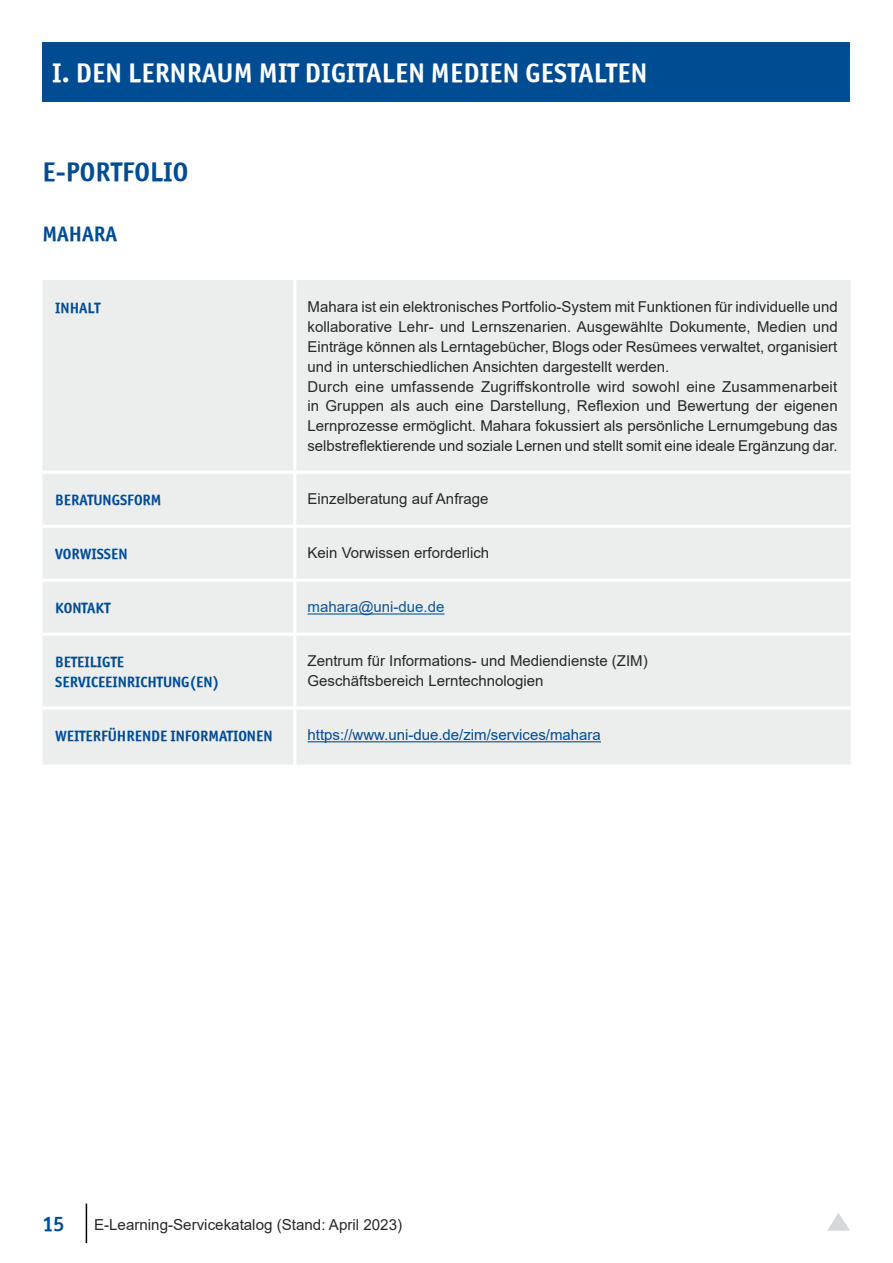
<style>
.page{position:relative;width:893px;height:1263px;background:#fff}
.page>*{position:absolute;margin:0;border:0;box-sizing:border-box;transform-origin:0 0}
.t1{font:27px "Officina Sans ITCTT Bold";letter-spacing:.01em;color:#fff}
.t2{font:27px "Officina Sans ITCTT Bold";letter-spacing:.005em;color:#004c93}
.t3{font:21px "Officina Sans ITCTT Bold";color:#004c93}
.t4{font:15.15px "Arial";color:#282829}
.t5{font:15px/19.8px "Arial";color:#282829}
.t6{font:15px/19.8px "Officina Sans ITCTT Bold";color:#004c93}
.t7{font:15px "Arial";color:#004c93}
.t8{font:15px "Arial";color:#0d5598}
</style>
<div class="page">
<hr style="left:86px;top:1203px;width:1px;height:40px;background:#000">
<div style="left:43px;top:43px;width:807px;height:59px;background:#004c93"></div>
<svg style="left:827px;top:1213px;width:23px;height:18px"></svg>
<div style="left:43px;top:280px;width:807px;height:485px;background:#eceded"></div>
<hr style="left:43px;top:471px;width:252px;height:3px;background:#fff">
<hr style="left:295px;top:471px;width:555px;height:3px;background:#fff">
<hr style="left:43px;top:525px;width:252px;height:3px;background:#fff">
<hr style="left:295px;top:525px;width:555px;height:3px;background:#fff">
<hr style="left:43px;top:579px;width:252px;height:3px;background:#fff">
<hr style="left:295px;top:579px;width:555px;height:3px;background:#fff">
<hr style="left:43px;top:633px;width:252px;height:3px;background:#fff">
<hr style="left:295px;top:633px;width:555px;height:3px;background:#fff">
<hr style="left:43px;top:706px;width:252px;height:4px;background:#fff">
<hr style="left:295px;top:706px;width:555px;height:4px;background:#fff">
<hr style="left:293px;top:280px;width:3px;height:191px;background:#fff">
<hr style="left:293px;top:474px;width:3px;height:51px;background:#fff">
<hr style="left:293px;top:528px;width:3px;height:51px;background:#fff">
<hr style="left:293px;top:582px;width:3px;height:51px;background:#fff">
<hr style="left:293px;top:636px;width:3px;height:70px;background:#fff">
<hr style="left:293px;top:710px;width:3px;height:55px;background:#fff">
<hr style="left:308px;top:613px;width:136px;height:1px;background:#0d5598">
<hr style="left:308px;top:741px;width:293px;height:1px;background:#004c93">
<h1 class="t1" style="left:52px;top:56px;width:597px">I. DEN LERNRAUM MIT DIGITALEN MEDIEN GESTALTEN</h1>
<h1 class="t2" style="left:43px;top:155px;width:147px">E-PORTFOLIO</h1>
<h2 class="t3" style="left:43px;top:220px;width:76px">MAHARA</h2>
<p class="t6" style="left:55px;top:298px;width:47px">INHALT</p>
<p class="t5" style="left:308px;top:297px;width:532px">Mahara ist ein elektronisches Portfolio-System mit Funktionen für individuelle und kollaborative Lehr- und Lernszenarien. Ausgewählte Dokumente, Medien und Einträge können als Lerntagebücher, Blogs oder Resümees verwaltet, organisiert und in unterschiedlichen Ansichten dargestellt werden.<br>Durch eine umfassende Zugriffskontrolle wird sowohl eine Zusammenarbeit in Gruppen als auch eine Darstellung, Reflexion und Bewertung der eigenen Lernprozesse ermöglicht. Mahara fokussiert als persönliche Lernumgebung das selbstreflektierende und soziale Lernen und stellt somit eine ideale Ergänzung dar.</p>
<p class="t6" style="left:55px;top:490px;width:108px">BERATUNGSFORM</p>
<p class="t5" style="left:308px;top:489px;width:182px">Einzelberatung auf Anfrage</p>
<p class="t6" style="left:55px;top:544px;width:74px">VORWISSEN</p>
<p class="t5" style="left:308px;top:543px;width:183px">Kein Vorwissen erforderlich</p>
<p class="t6" style="left:55px;top:598px;width:57px">KONTAKT</p>
<p class="t8" style="left:308px;top:597px;width:138px">mahara@uni-due.de</p>
<p class="t6" style="left:55px;top:652px;width:166px">BETEILIGTE<br>SERVICEEINRICHTUNG(EN)</p>
<p class="t5" style="left:308px;top:651px;width:342px">Zentrum für Informations- und Mediendienste (ZIM)<br>Geschäftsbereich Lerntechnologien</p>
<p class="t6" style="left:55px;top:726px;width:219px">WEITERFÜHRENDE INFORMATIONEN</p>
<p class="t7" style="left:308px;top:725px;width:295px">https://www.uni-due.de/zim/services/mahara</p>
<h2 class="t3" style="left:43px;top:1210px;width:23px">15</h2>
<p class="t4" style="left:94px;top:1214px;width:310px">E-Learning-Servicekatalog (Stand: April 2023)</p>
</div>
